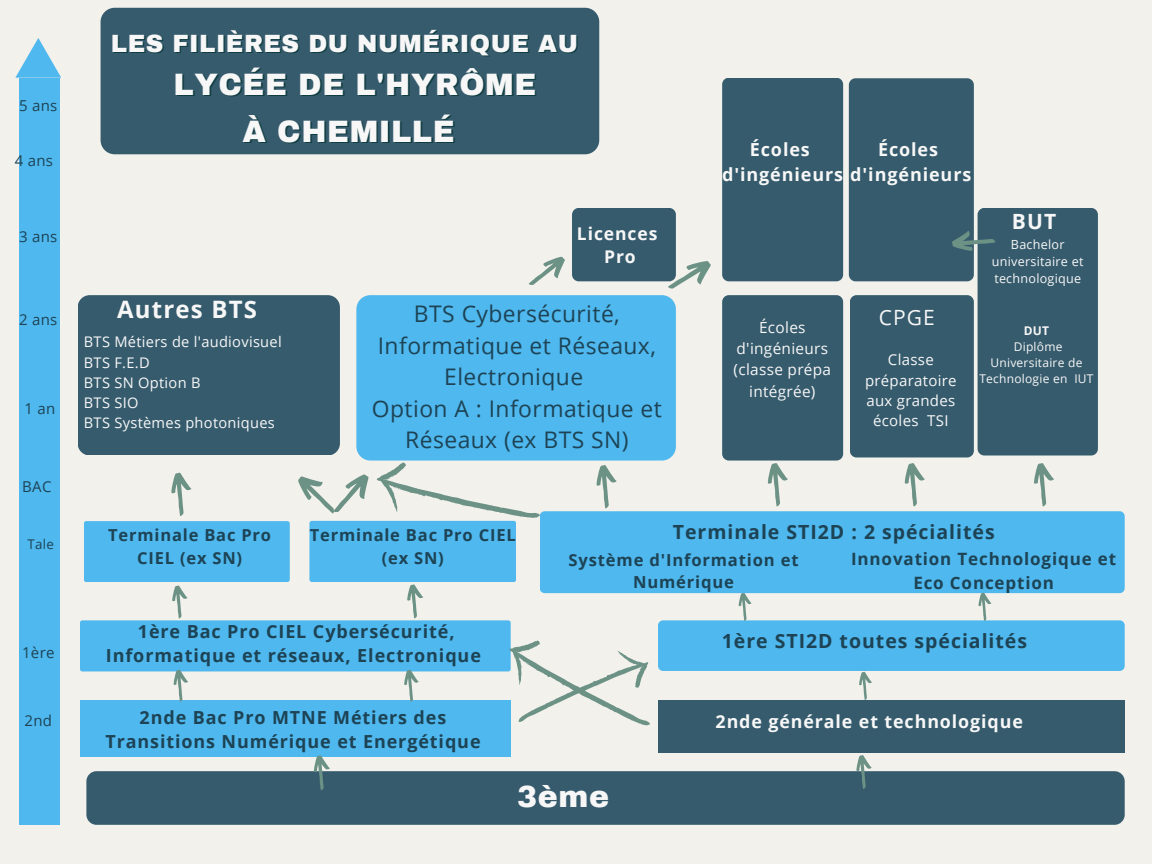
<style>
.page{position:relative;width:1152px;height:864px;background:#f2f1ec}
.page>*{position:absolute;margin:0;border:0;box-sizing:border-box;transform-origin:0 0}
.t1{font:900 30.3px/47.8px "Archivo";letter-spacing:.02em;color:#f7f7f7;text-align:center}
.t2{font:900 30px "Archivo";color:#f7f7f7}
.t3{font:900 24.45px "Archivo";letter-spacing:.02em;color:#f7f7f7}
.t4{font:700 24px "Open Sans";letter-spacing:.05em;color:#f7f7f7}
.t5{font:22.8px/31.5px "Open Sans";letter-spacing:.02em;color:#1d4355;text-align:center}
.t6{font:21px "Open Sans";color:#f7f7f7}
.t7{font:700 21px "Open Sans";color:#f7f7f7}
.t8{font:700 19.5px "Open Sans";letter-spacing:.05em;color:#1d4355}
.t9{font:700 18px/24.8px "Open Sans";letter-spacing:.05em;color:#1d4355;text-align:center}
.t10{font:700 18px/24.8px "Open Sans";letter-spacing:.05em;color:#f7f7f7}
.t11{font:700 17.85px "Open Sans";letter-spacing:.05em;color:#f7f7f7}
.t12{font:700 17.55px/23.7px "Open Sans";letter-spacing:.05em;color:#f7f7f7;text-align:center}
.t13{font:700 16.95px/23.7px "Open Sans";letter-spacing:.05em;color:#1d4355;text-align:center}
.t14{font:700 16.65px/22.5px "Open Sans";letter-spacing:.05em;color:#1d4355;text-align:center}
.t15{font:700 16.5px/22.5px "Open Sans";letter-spacing:.05em;color:#1d4355;text-align:center}
.t16{font:15.3px/21.3px "Open Sans";letter-spacing:.02em;color:#f7f7f7;text-align:center}
.t17{font:15px/20.2px "Open Sans";letter-spacing:.02em;color:#f7f7f7;text-align:center}
.t18{font:15px "Open Sans";letter-spacing:.02em;color:#1d4355}
.t19{font:14.7px/20.2px "Open Sans";letter-spacing:.02em;color:#f7f7f7}
.t20{font:13.35px "Open Sans";color:#1d4355}
.t21{font:12.6px/16.8px "Open Sans";letter-spacing:.02em;color:#f7f7f7;text-align:center}
.t22{font:12px/16px "Open Sans";letter-spacing:.02em;color:#f7f7f7;text-align:center}
.t23{font:700 12px "Open Sans";color:#f7f7f7}
</style>
<div class="page">
<div style="left:80px;top:700px;width:431px;height:57px;background:#4fb8ee"></div>
<div style="left:658px;top:700px;width:467px;height:52px;background:#365b6d"></div>
<div style="left:356px;top:295px;width:319px;height:166px;background:#4fb8ee;border-radius:14px"></div>
<div style="left:86px;top:771px;width:1039px;height:54px;background:#365b6d;border-radius:10px"></div>
<svg style="left:856px;top:755px;width:16px;height:34px"></svg>
<div style="left:80px;top:620px;width:431px;height:51px;background:#4fb8ee;border-radius:2px"></div>
<svg style="left:499px;top:631px;width:151px;height:95px"></svg>
<div style="left:19px;top:78px;width:41px;height:747px;background:#4fb8ee"></div>
<svg style="left:171px;top:472px;width:21px;height:44px"></svg>
<div style="left:309px;top:521px;width:207px;height:61px;background:#4fb8ee;border-radius:2px"></div>
<div style="left:84px;top:521px;width:206px;height:61px;background:#4fb8ee;border-radius:2px"></div>
<svg style="left:767px;top:463px;width:21px;height:44px"></svg>
<svg style="left:173px;top:670px;width:15px;height:32px"></svg>
<svg style="left:904px;top:463px;width:21px;height:44px"></svg>
<div style="left:978px;top:208px;width:120px;height:248px;background:#365b6d;border-radius:7px"></div>
<svg style="left:1034px;top:463px;width:20px;height:44px"></svg>
<svg style="left:172px;top:585px;width:16px;height:34px"></svg>
<div style="left:658px;top:620px;width:467px;height:51px;background:#4fb8ee;border-radius:5px"></div>
<svg style="left:738px;top:593px;width:14px;height:28px"></svg>
<svg style="left:404px;top:670px;width:15px;height:32px"></svg>
<svg style="left:859px;top:672px;width:13px;height:28px"></svg>
<svg style="left:407px;top:584px;width:16px;height:35px"></svg>
<div style="left:78px;top:295px;width:262px;height:160px;background:#365b6d;border-radius:12px"></div>
<svg style="left:15px;top:38px;width:46px;height:40px"></svg>
<svg style="left:313px;top:755px;width:17px;height:35px"></svg>
<div style="left:101px;top:8px;width:498px;height:146px;background:#365b6d;border-radius:14px"></div>
<div style="left:722px;top:78px;width:121px;height:203px;background:#365b6d;border-radius:7px"></div>
<div style="left:849px;top:78px;width:125px;height:203px;background:#365b6d;border-radius:7px"></div>
<div style="left:850px;top:295px;width:124px;height:162px;background:#365b6d;border-radius:7px"></div>
<div style="left:722px;top:295px;width:121px;height:166px;background:#365b6d;border-radius:7px"></div>
<div style="left:540px;top:511px;width:585px;height:82px;background:#4fb8ee;border-radius:5px"></div>
<svg style="left:978px;top:593px;width:14px;height:28px"></svg>
<svg style="left:952px;top:231px;width:43px;height:20px"></svg>
<svg style="left:663px;top:261px;width:48px;height:38px"></svg>
<svg style="left:596px;top:465px;width:21px;height:44px"></svg>
<svg style="left:298px;top:458px;width:243px;height:82px"></svg>
<div style="left:572px;top:208px;width:104px;height:73px;background:#365b6d;border-radius:7px"></div>
<svg style="left:529px;top:256px;width:36px;height:29px"></svg>
<p class="t18" style="left:19px;top:95px;width:40px">5 ans</p>
<p class="t18" style="left:15px;top:150px;width:40px">4 ans</p>
<p class="t18" style="left:19px;top:226px;width:40px">3 ans</p>
<p class="t18" style="left:19px;top:309px;width:40px">2 ans</p>
<p class="t18" style="left:24px;top:398px;width:32px">1 an</p>
<p class="t18" style="left:22px;top:476px;width:31px">BAC</p>
<p class="t20" style="left:28px;top:534px;width:28px">Tale</p>
<p class="t18" style="left:22px;top:642px;width:34px">1ère</p>
<p class="t18" style="left:25px;top:710px;width:29px">2nd</p>
<h3 class="t3" style="left:111px;top:30px;width:469px">LES FILIÈRES DU NUMÉRIQUE AU</h3>
<h1 class="t1" style="left:174px;top:60px;width:364px">LYCÉE DE L'HYRÔME<br>À CHEMILLÉ</h1>
<p class="t12" style="left:577px;top:221px;width:82px">Licences<br>Pro</p>
<h3 class="t4" style="left:117px;top:292px;width:141px">Autres BTS</h3>
<p class="t19" style="left:84px;top:332px;width:199px">BTS Métiers de l'audiovisuel<br>BTS F.E.D<br>BTS SN Option B<br>BTS SIO<br>BTS Systèmes photoniques</p>
<p class="t5" style="left:372px;top:298px;width:292px">BTS Cybersécurité,<br>Informatique et Réseaux,<br>Electronique<br>Option A : Informatique et<br>Réseaux (ex BTS SN)</p>
<p class="t10" style="left:722px;top:137px;width:251px;text-indent:28px">Écoles<br>d'ingénieurs d'ingénieurs</p>
<p class="t10" style="left:878px;top:137px;width:62px">Écoles</p>
<p class="t16" style="left:734px;top:316px;width:99px">Écoles d'ingénieurs (classe prépa intégrée)</p>
<p class="t6" style="left:879px;top:303px;width:57px">CPGE</p>
<p class="t17" style="left:865px;top:349px;width:93px">Classe préparatoire aux grandes écoles TSI</p>
<p class="t7" style="left:1012px;top:207px;width:46px">BUT</p>
<p class="t21" style="left:992px;top:236px;width:93px">Bachelor universitaire et technologique</p>
<p class="t23" style="left:1024px;top:322px;width:27px">DUT</p>
<p class="t22" style="left:979px;top:338px;width:116px">Diplôme<br>Universitaire de<br>Technologie en IUT</p>
<p class="t15" style="left:108px;top:524px;width:164px">Terminale Bac Pro<br>CIEL (ex SN)</p>
<p class="t15" style="left:310px;top:524px;width:207px">Terminale Bac Pro CIEL (ex SN)</p>
<p class="t8" style="left:673px;top:519px;width:323px">Terminale STI2D : 2 spécialités</p>
<p class="t14" style="left:569px;top:548px;width:231px">Système d'Information et<br>Numérique</p>
<p class="t13" style="left:851px;top:547px;width:267px">Innovation Technologique et<br>Eco Conception</p>
<p class="t9" style="left:106px;top:618px;width:377px">1ère Bac Pro CIEL Cybersécurité,<br>Informatique et réseaux, Electronique</p>
<p class="t8" style="left:722px;top:627px;width:307px">1ère STI2D toutes spécialités</p>
<p class="t9" style="left:105px;top:704px;width:377px">2nde Bac Pro MTNE Métiers des<br>Transitions Numérique et Energétique</p>
<h2 class="t2" style="left:517px;top:781px;width:93px">3ème</h2>
<p class="t11" style="left:716px;top:709px;width:309px">2nde générale et technologique</p>
</div>
